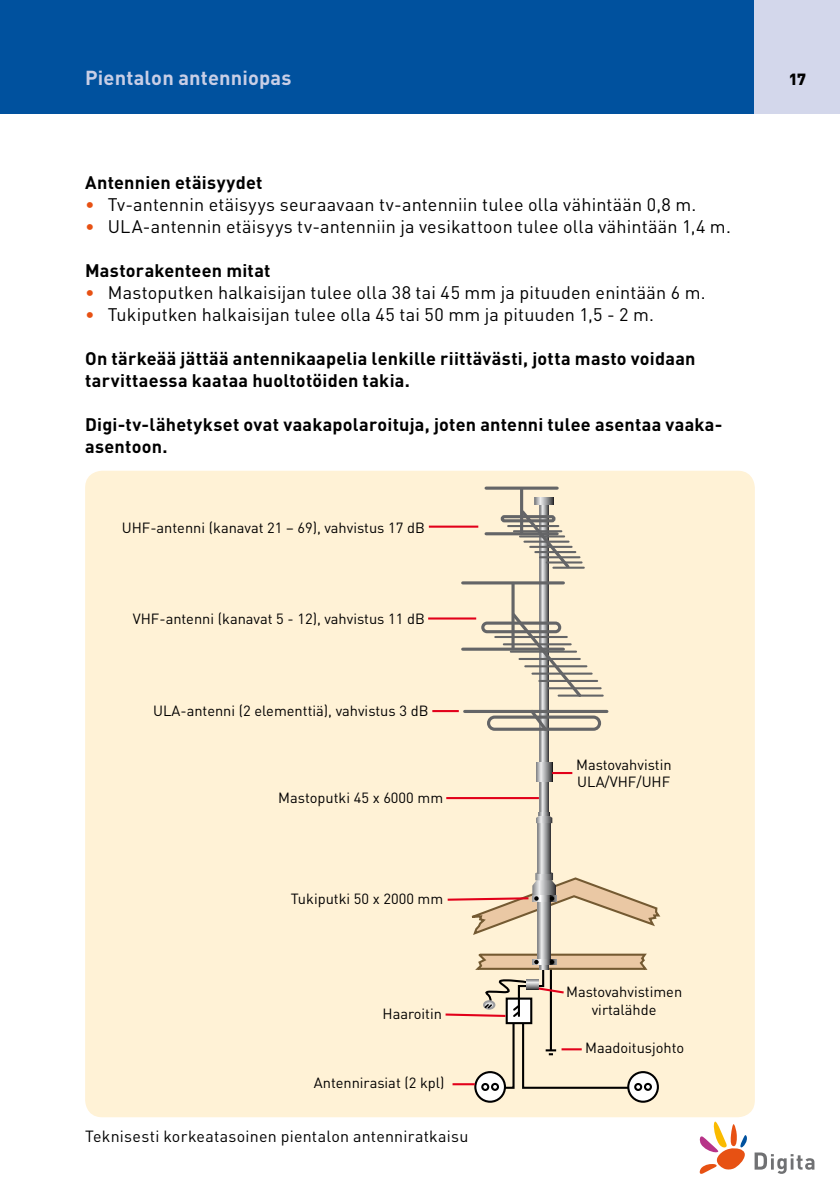
<style>
.page{position:relative;width:840px;height:1191px;background:#fff}
.page>*{position:absolute;margin:0;border:0;box-sizing:border-box;transform-origin:0 0}
.t1{font:700 20px "DIN";letter-spacing:.01em;color:#c8cee6}
.t2{font:18px "DIN";letter-spacing:.01em;color:#000}
.t3{font:700 18px/22px "DIN";letter-spacing:.015em;color:#000}
.t4{font:16px "DIN";letter-spacing:.015em;color:#000}
.t5{font:900 16px "DIN";color:#000}
.t6{font:14.6px/17.6px "DIN";color:#000;text-align:center}
.s1{color:#e75113}
</style>
<div class="page">
<div style="left:0;top:0;width:839px;height:113px;background:#00519e"></div>
<div style="left:754px;top:0;width:85px;height:113px;background:#d3d7eb"></div>
<svg style="left:754px;top:1152px;width:60px;height:21px"></svg>
<svg style="left:699px;top:1121px;width:48px;height:53px"></svg>
<div style="left:85px;top:471px;width:669px;height:646px;background:#fff2d6;border-radius:17px"></div>
<svg style="left:539px;top:505px;width:9px;height:307px"></svg>
<svg style="left:534px;top:497px;width:19px;height:8px"></svg>
<svg style="left:536px;top:762px;width:16px;height:19px"></svg>
<svg style="left:537px;top:823px;width:13px;height:46px"></svg>
<svg style="left:537px;top:936px;width:13px;height:16px"></svg>
<svg style="left:536px;top:812px;width:16px;height:11px"></svg>
<div style="left:475px;top:1072px;width:29px;height:29px;background:#fff;border-radius:50%"></div>
<div style="left:474px;top:1071px;width:31px;height:31px;border:2px solid #000;border-radius:50%"></div>
<div style="left:481px;top:1083px;width:8px;height:8px;border:2px solid #000;border-radius:50%"></div>
<div style="left:490px;top:1082px;width:8px;height:8px;border:2px solid #000;border-radius:50%"></div>
<svg style="left:628px;top:1072px;width:29px;height:29px"></svg>
<div style="left:627px;top:1071px;width:31px;height:31px;border:2px solid #000;border-radius:50%"></div>
<div style="left:633px;top:1083px;width:8px;height:8px;border:2px solid #000;border-radius:50%"></div>
<div style="left:643px;top:1082px;width:8px;height:8px;border:2px solid #000;border-radius:50%"></div>
<svg style="left:486px;top:486px;width:71px;height:4px"></svg>
<hr style="left:486px;top:532px;width:71px;height:3px;background:#646567">
<hr style="left:462px;top:581px;width:101px;height:3px;background:#646567">
<svg style="left:462px;top:647px;width:46px;height:4px"></svg>
<hr style="left:464px;top:710px;width:142px;height:3px;background:#646567">
<svg style="left:519px;top:489px;width:4px;height:18px"></svg>
<hr style="left:511px;top:583px;width:3px;height:66px;background:#646567">
<div style="left:481px;top:621px;width:80px;height:12px;border:3px solid #646567;border-radius:4px"></div>
<div style="left:486px;top:715px;width:114px;height:16px;border:3px solid #646567;border-radius:6px"></div>
<div style="left:500px;top:515px;width:55px;height:7px;border:3px solid #646567;border-radius:2px"></div>
<svg style="left:518px;top:507px;width:54px;height:64px"></svg>
<svg style="left:508px;top:610px;width:76px;height:90px"></svg>
<svg style="left:527px;top:707px;width:22px;height:26px"></svg>
<hr style="left:508px;top:525px;width:50px;height:2px;background:#646567">
<hr style="left:513px;top:530px;width:48px;height:2px;background:#646567">
<hr style="left:519px;top:535px;width:45px;height:2px;background:#646567">
<hr style="left:524px;top:540px;width:44px;height:3px;background:#646567">
<hr style="left:530px;top:546px;width:41px;height:2px;background:#646567">
<hr style="left:535px;top:551px;width:40px;height:2px;background:#646567">
<hr style="left:539px;top:556px;width:40px;height:2px;background:#646567">
<hr style="left:546px;top:561px;width:35px;height:2px;background:#646567">
<hr style="left:553px;top:566px;width:30px;height:3px;background:#646567">
<hr style="left:495px;top:636px;width:71px;height:2px;background:#646567">
<hr style="left:503px;top:643px;width:67px;height:2px;background:#646567">
<hr style="left:510px;top:650px;width:65px;height:2px;background:#646567">
<hr style="left:519px;top:658px;width:60px;height:2px;background:#646567">
<hr style="left:525px;top:665px;width:61px;height:2px;background:#646567">
<hr style="left:532px;top:672px;width:59px;height:2px;background:#646567">
<hr style="left:539px;top:680px;width:58px;height:2px;background:#646567">
<hr style="left:548px;top:687px;width:52px;height:2px;background:#646567">
<hr style="left:558px;top:694px;width:44px;height:2px;background:#646567">
<svg style="left:445px;top:952px;width:204px;height:137px"></svg>
<svg style="left:447px;top:869px;width:214px;height:67px"></svg>
<hr style="left:446px;top:797px;width:92px;height:2px;background:#e2001a">
<hr style="left:552px;top:772px;width:20px;height:2px;background:#e2001a">
<hr style="left:428px;top:525px;width:50px;height:2px;background:#e2001a">
<hr style="left:428px;top:617px;width:48px;height:2px;background:#e2001a">
<hr style="left:432px;top:710px;width:26px;height:2px;background:#e2001a">
<hr style="left:561px;top:1048px;width:20px;height:2px;background:#e2001a">
<p class="t1" style="left:85px;top:65px;width:208px">Pientalon antenniopas</p>
<p class="t5" style="left:788px;top:69px;width:19px">17</p>
<p class="t3" style="left:85px;top:170px;width:179px">Antennien etäisyydet</p>
<p class="t2" style="left:85px;top:193px;width:612px"><span class="s1">•</span> Tv-antennin etäisyys seuraavaan tv-antenniin tulee olla vähintään 0,8 m.</p>
<p class="t2" style="left:85px;top:215px;width:647px"><span class="s1">•</span> ULA-antennin etäisyys tv-antenniin ja vesikattoon tulee olla vähintään 1,4 m.</p>
<p class="t3" style="left:85px;top:258px;width:187px">Mastorakenteen mitat</p>
<p class="t2" style="left:85px;top:281px;width:621px"><span class="s1">•</span> Mastoputken halkaisijan tulee olla 38 tai 45 mm ja pituuden enintään 6 m.</p>
<p class="t2" style="left:85px;top:303px;width:570px"><span class="s1">•</span> Tukiputken halkaisijan tulee olla 45 tai 50 mm ja pituuden 1,5 - 2 m.</p>
<p class="t3" style="left:85px;top:346px;width:611px">On tärkeää jättää antennikaapelia lenkille riittävästi, jotta masto voidaan tarvittaessa kaataa huoltotöiden takia.</p>
<p class="t3" style="left:85px;top:412px;width:638px">Digi-tv-lähetykset ovat vaakapolaroituja, joten antenni tulee asentaa vaaka&shy;asentoon.</p>
<p class="t6" style="left:122px;top:518px;width:304px">UHF-antenni (kanavat 21 – 69), vahvistus 17 dB</p>
<p class="t6" style="left:133px;top:610px;width:293px">VHF-antenni (kanavat 5 - 12), vahvistus 11 dB</p>
<p class="t6" style="left:153px;top:702px;width:276px">ULA-antenni (2 elementtiä), vahvistus 3 dB</p>
<p class="t6" style="left:278px;top:788px;width:166px">Mastoputki 45 x 6000 mm</p>
<p class="t6" style="left:290px;top:890px;width:154px">Tukiputki 50 x 2000 mm</p>
<p class="t6" style="left:382px;top:1004px;width:61px">Haaroitin</p>
<p class="t6" style="left:314px;top:1073px;width:132px">Antennirasiat (2 kpl)</p>
<p class="t4" style="left:85px;top:1125px;width:384px">Teknisesti korkeatasoinen pientalon antenniratkaisu</p>
<p class="t6" style="left:575px;top:755px;width:97px;text-align:left">Mastovahvistin<br>ULA/VHF/UHF</p>
<p class="t6" style="left:565px;top:983px;width:117px">Mastovahvistimen virtalähde</p>
<p class="t6" style="left:584px;top:1038px;width:101px">Maadoitusjohto</p>
</div>
